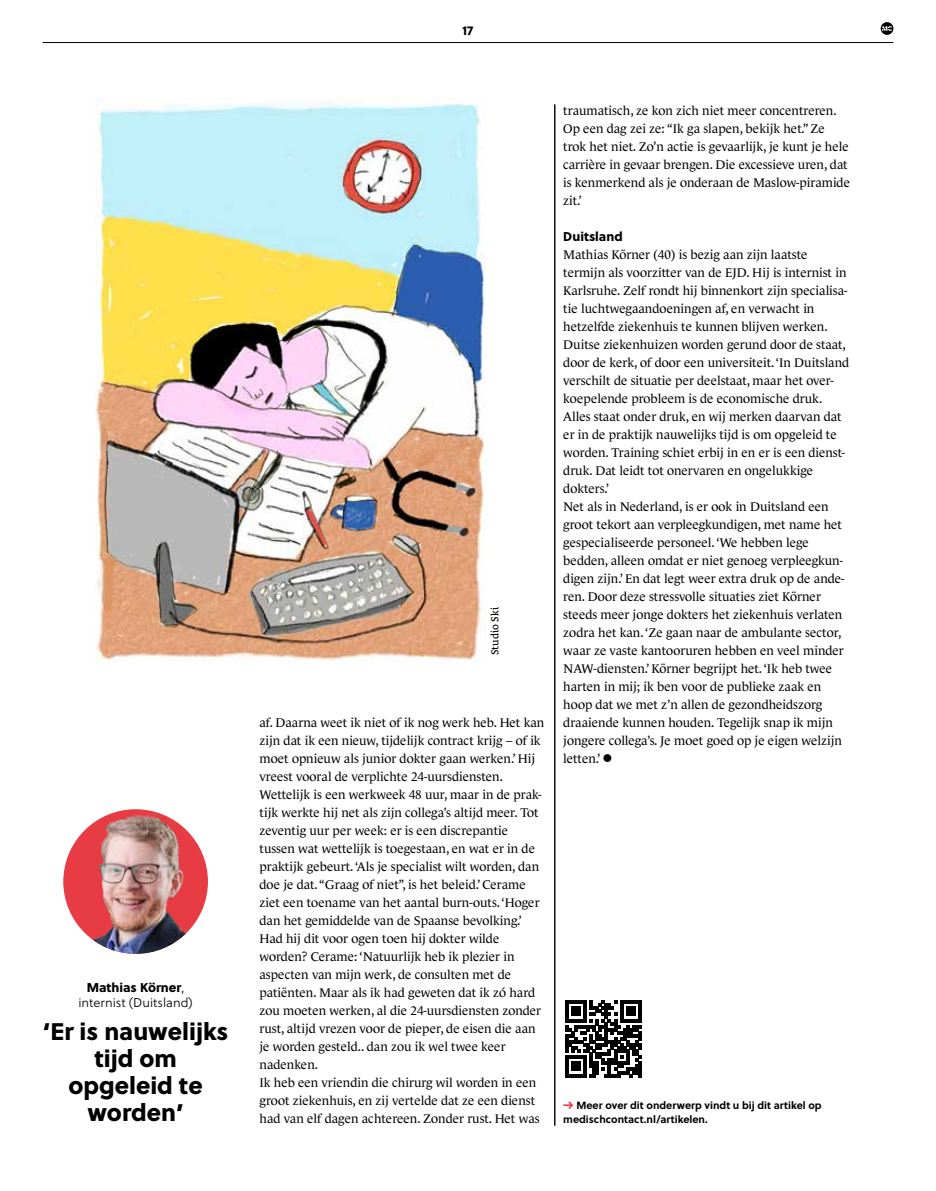
<style>
.page{position:relative;width:936px;height:1191px;background:#fff}
.page>*{position:absolute;margin:0;border:0;box-sizing:border-box;transform-origin:0 0}
.t1{font:24px/27px "Soleil Xb";color:#000;text-align:center}
.t2{font:12.75px/18px "Le Monde Journal Std";color:#000}
.t3{font:12.75px "Soleil Xb";color:#000}
.t4{font:12.75px "Soleil Lt";color:#000}
.t5{font:700 10.5px/13.5px "Soleil";color:#000}
.t6{font:10.5px "Le Monde Courrier Std";color:#000}
.s1{font-family:"Soleil Lt"}
.s2{font-family:"Soleil Xb";font-weight:400;color:#e83c44}
</style>
<div class="page">
<hr style="left:43px;top:42px;width:850px;height:1px;background:#000">
<svg style="left:880px;top:22px;width:13px;height:13px"></svg>
<hr style="left:554px;top:104px;width:1px;height:1021px;background:#000">
<img style="left:96px;top:98px;width:389px;height:564px">
<img style="left:63px;top:809px;width:145px;height:145px;border-radius:72px">
<svg style="left:565px;top:1000px;width:76px;height:77px"></svg>
<p class="t3" style="left:87px;top:977px;width:99px">Mathias Körner<span class="s1">,</span></p>
<p class="t4" style="left:78px;top:994px;width:116px">internist (Duitsland)</p>
<h1 class="t1" style="left:43px;top:1017px;width:187px">‘Er is nauwelijks tijd om opgeleid te worden’</h1>
<p class="t3" style="left:462px;top:20px;width:12px">17</p>
<p class="t6" style="left:489px;top:655px;width:49px;rotate:-90deg">Studio Ski</p>
<p class="t2" style="left:259px;top:713px;width:286px">af. Daarna weet ik niet of ik nog werk heb. Het kan zijn dat ik een nieuw, tijdelijk contract krijg – of ik moet opnieuw als junior dokter gaan werken.’ Hij vreest vooral de verplichte 24-uursdiensten.<br>Wettelijk is een werkweek 48 uur, maar in de prak&shy;tijk werkte hij net als zijn collega’s altijd meer. Tot zeventig uur per week: er is een discrepantie tussen wat wettelijk is toegestaan, en wat er in de praktijk gebeurt. ‘Als je specialist wilt worden, dan doe je dat. “Graag of niet”, is het beleid.’ Cerame ziet een toename van het aantal burn-outs. ‘Hoger dan het gemiddelde van de Spaanse bevolking.’ Had hij dit voor ogen toen hij dokter wilde worden? Cerame: ‘Natuurlijk heb ik plezier in aspecten van mijn werk, de consulten met de patiënten. Maar als ik had geweten dat ik zó hard zou moeten werken, al die 24-uursdiensten zonder rust, altijd vrezen voor de pieper, de eisen die aan je worden gesteld.. dan zou ik wel twee keer nadenken.<br>Ik heb een vriendin die chirurg wil worden in een groot ziekenhuis, en zij vertelde dat ze een dienst had van elf dagen achtereen. Zonder rust. Het was</p>
<p class="t2" style="left:563px;top:101px;width:288px">traumatisch, ze kon zich niet meer concentreren.<br>Op een dag zei ze: “Ik ga slapen, bekijk het.” Ze trok het niet. Zo’n actie is gevaarlijk, je kunt je hele carrière in gevaar brengen. Die excessieve uren, dat is kenmerkend als je onderaan de Maslow-piramide zit.’</p>
<p class="t3" style="left:563px;top:226px;width:61px">Duitsland</p>
<p class="t2" style="left:563px;top:245px;width:287px">Mathias Körner (40) is bezig aan zijn laatste termijn als voorzitter van de EJD. Hij is internist in Karlsruhe. Zelf rondt hij binnenkort zijn specialisa&shy;tie luchtwegaandoeningen af, en verwacht in hetzelfde ziekenhuis te kunnen blijven werken.<br>Duitse ziekenhuizen worden gerund door de staat, door de kerk, of door een universiteit. ‘In Duitsland verschilt de situatie per deelstaat, maar het over&shy;koepelende probleem is de economische druk.<br>Alles staat onder druk, en wij merken daarvan dat er in de praktijk nauwelijks tijd is om opgeleid te worden. Training schiet erbij in en er is een dienst&shy;druk. Dat leidt tot onervaren en ongelukkige dokters.’<br>Net als in Nederland, is er ook in Duitsland een groot tekort aan verpleegkundigen, met name het gespecialiseerde personeel. ‘We hebben lege bedden, alleen omdat er niet genoeg verpleegkun&shy;digen zijn.’ En dat legt weer extra druk op de ande&shy;ren. Door deze stressvolle situaties ziet Körner steeds meer jonge dokters het ziekenhuis verlaten zodra het kan. ‘Ze gaan naar de ambulante sector, waar ze vaste kantooruren hebben en veel minder NAW-diensten.’ Körner begrijpt het. ‘Ik heb twee harten in mij; ik ben voor de publieke zaak en hoop dat we met z’n allen de gezondheidszorg draaiende kunnen houden. Tegelijk snap ik mijn jongere collega’s. Je moet goed op je eigen welzijn letten.’ ●</p>
<p class="t5" style="left:563px;top:1098px;width:260px"><span class="s2">-&gt;</span> Meer over dit onderwerp vindt u bij dit artikel op medischcontact.nl/artikelen.</p>
</div>
